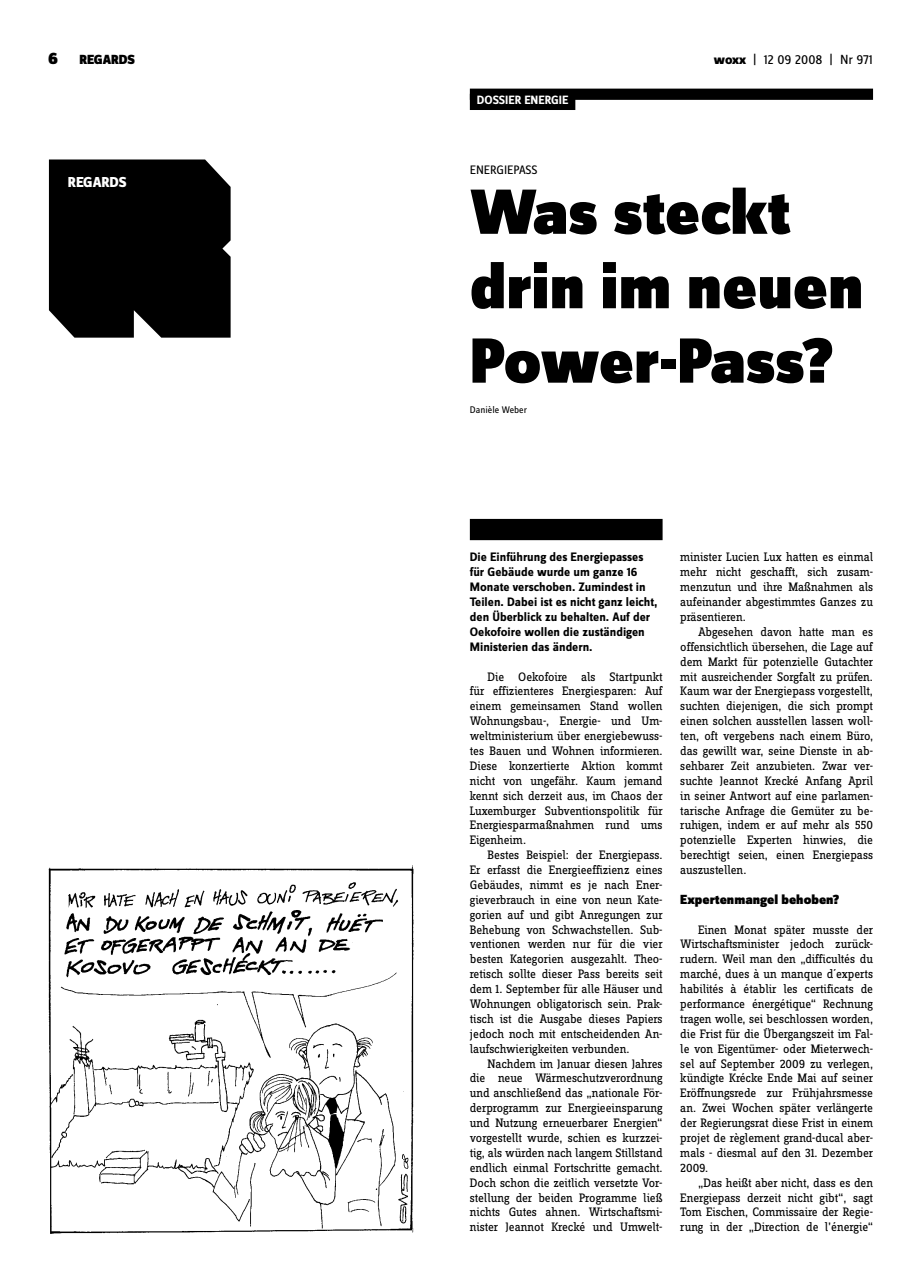
<style>
.page{position:relative;width:922px;height:1276px;background:#fff}
.page>*{position:absolute;margin:0;border:0;box-sizing:border-box;transform-origin:0 0}
.t1{font:900 66.25px/74.4px "Zine Sans Dis";letter-spacing:-.005em;color:#000}
.t2{font:800 15px "Zine Sans Dis";letter-spacing:-.01em;color:#fff}
.t3{font:900 13.75px "Zine Sans Dis";color:#000}
.t4{font:13.75px "Zine Sans Dis";color:#000}
.t5{font:12.75px/14.9px "Zine Slab Dis";letter-spacing:-.01em;color:#000;text-align:justify}
.t6{font:700 12.75px/14.9px "Zine Sans Dis";color:#000}
.t7{font:12.75px "Zine Sans Dis";color:#000}
.t8{font:700 12.5px "Zine Sans Dis";color:#fff}
.t9{font:10px "Zine Sans Dis";color:#000}
.s1{font-weight:800}
</style>
<div class="page">
<div style="left:469px;top:89px;width:403px;height:11px;background:#000"></div>
<div style="left:469px;top:94px;width:106px;height:16px;background:#000"></div>
<div style="left:469px;top:519px;width:193px;height:21px;background:#000"></div>
<img style="left:48px;top:865px;width:366px;height:369px">
<div style="left:49px;top:159px;width:181px;height:179px;background:#000"></div>
<p class="t3" style="left:79px;top:53px;width:57px">REGARDS</p>
<p class="t4" style="left:713px;top:53px;width:161px"><span class="s1">woxx</span> | 12 09 2008 | Nr 971</p>
<p class="t8" style="left:477px;top:93px;width:93px">DOSSIER ENERGIE</p>
<p class="t2" style="left:68px;top:174px;width:60px">REGARDS</p>
<p class="t7" style="left:469px;top:163px;width:69px">ENERGIEPASS</p>
<h1 class="t1" style="left:469px;top:179px;width:395px">Was steckt drin im neuen<br>Power-Pass?</h1>
<p class="t9" style="left:469px;top:404px;width:59px">Danièle Weber</p>
<p class="t6" style="left:469px;top:550px;width:189px">Die Einführung des Energiepasses für Gebäude wurde um ganze 16<br>Monate verschoben. Zumindest in<br>Teilen. Dabei ist es nicht ganz leicht, den Überblick zu behalten. Auf der<br>Oekofoire wollen die zuständigen<br>Ministerien das ändern.</p>
<p class="t5" style="left:469px;top:669px;width:194px;text-indent:18px">Die Oekofoire als Startpunkt für effizienteres Energiesparen: Auf einem gemeinsamen Stand wollen Wohnungsbau-, Energie- und Um&shy;weltministerium über energiebewuss&shy;tes Bauen und Wohnen informieren.<br>Diese konzertierte Aktion kommt nicht von ungefähr. Kaum jemand kennt sich derzeit aus, im Chaos der Luxemburger Subventionspolitik für Energiesparmaßnahmen rund ums Eigenheim.</p>
<p class="t5" style="left:469px;top:848px;width:194px;text-indent:18px">Bestes Beispiel: der Energiepass.<br>Er erfasst die Energieeffizienz eines Gebäudes, nimmt es je nach Ener&shy;gieverbrauch in eine von neun Kate&shy;gorien auf und gibt Anregungen zur Behebung von Schwachstellen. Sub&shy;ventionen werden nur für die vier besten Kategorien ausgezahlt. Theo&shy;retisch sollte dieser Pass bereits seit dem 1. September für alle Häuser und Wohnungen obligatorisch sein. Prak&shy;tisch ist die Ausgabe dieses Papiers jedoch noch mit entscheidenden An&shy;laufschwierigkeiten verbunden.</p>
<p class="t5" style="left:469px;top:1056px;width:194px;text-indent:18px">Nachdem im Januar diesen Jahres die neue Wärmeschutzverordnung und anschließend das „nationale För&shy;derprogramm zur Energieeinsparung und Nutzung erneuerbarer Energien“ vorgestellt wurde, schien es kurzzei&shy;tig, als würden nach langem Stillstand endlich einmal Fortschritte gemacht.<br>Doch schon die zeitlich versetzte Vor&shy;stellung der beiden Programme ließ nichts Gutes ahnen. Wirtschaftsmi&shy;nister Jeannot Krecké und Umwelt-</p>
<p class="t5" style="left:680px;top:550px;width:194px">minister Lucien Lux hatten es einmal mehr nicht geschafft, sich zusam&shy;menzutun und ihre Maßnahmen als aufeinander abgestimmtes Ganzes zu präsentieren.</p>
<p class="t5" style="left:680px;top:625px;width:194px;text-indent:18px">Abgesehen davon hatte man es offensichtlich übersehen, die Lage auf dem Markt für potenzielle Gutachter mit ausreichender Sorgfalt zu prüfen.<br>Kaum war der Energiepass vorgestellt, suchten diejenigen, die sich prompt einen solchen ausstellen lassen woll&shy;ten, oft vergebens nach einem Büro, das gewillt war, seine Dienste in ab&shy;sehbarer Zeit anzubieten. Zwar ver&shy;suchte Jeannot Krecké Anfang April in seiner Antwort auf eine parlamen&shy;tarische Anfrage die Gemüter zu be&shy;ruhigen, indem er auf mehr als 550 potenzielle Experten hinwies, die berechtigt seien, einen Energiepass auszustellen.</p>
<p class="t3" style="left:680px;top:892px;width:160px">Expertenmangel behoben?</p>
<p class="t5" style="left:680px;top:922px;width:194px;text-indent:18px">Einen Monat später musste der Wirtschaftsminister jedoch zurück&shy;rudern. Weil man den „difficultés du marché, dues à un manque d´experts habilités à établir les certificats de performance énergétique“ Rechnung tragen wolle, sei beschlossen worden, die Frist für die Übergangszeit im Fal&shy;le von Eigentümer- oder Mieterwech&shy;sel auf September 2009 zu verlegen, kündigte Krécke Ende Mai auf seiner Eröffnungsrede zur Frühjahrsmesse an. Zwei Wochen später verlängerte der Regierungsrat diese Frist in einem projet de règlement grand-ducal aber&shy;mals - diesmal auf den 31. Dezember 2009.</p>
<p class="t5" style="left:680px;top:1175px;width:194px;text-indent:18px">„Das heißt aber nicht, dass es den Energiepass derzeit nicht gibt“, sagt Tom Eischen, Commissaire der Regie&shy;rung in der „Direction de l’énergie“</p>
</div>
